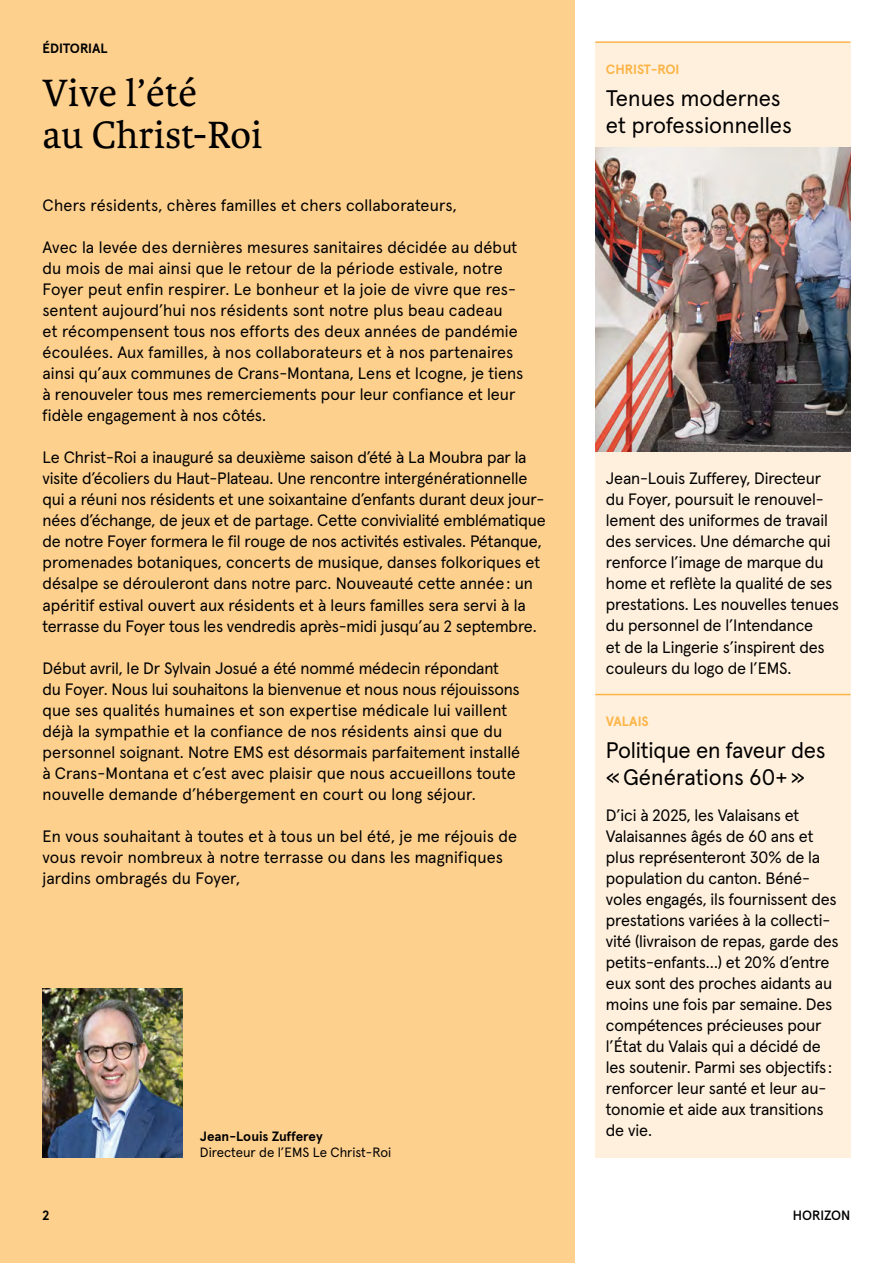
<style>
.page{position:relative;width:893px;height:1263px;background:#fff}
.page>*{position:absolute;margin:0;border:0;box-sizing:border-box;transform-origin:0 0}
.t1{font:40.5px/42.2px "Karmina";letter-spacing:.01em;color:#000}
.t2{font:22.5px/27px "Apercu";color:#000}
.t3{font:16.5px/21px "Apercu";letter-spacing:-.01em;color:#000}
.t4{font:16.5px/21px "Apercu";letter-spacing:.01em;color:#000}
.t5{font:700 13.5px "Apercu";letter-spacing:-.005em;color:#000}
.t6{font:13.5px "Apercu";color:#000}
.t7{font:700 13.5px "Apercu";letter-spacing:-.005em;color:#fcb447}
.t8{font:500 13.5px "Apercu";color:#000}
</style>
<div class="page">
<div style="left:0;top:0;width:574px;height:1263px;background:#fed08e"></div>
<div style="left:595px;top:42px;width:255px;height:1115px;background:#fff0dd"></div>
<hr style="left:595px;top:41px;width:255px;height:2px;background:#fcb447">
<hr style="left:595px;top:694px;width:255px;height:1px;background:#fcb447">
<img style="left:43px;top:989px;width:140px;height:168px">
<img style="left:595px;top:148px;width:255px;height:304px">
<p class="t5" style="left:43px;top:38px;width:67px">ÉDITORIAL</p>
<h1 class="t1" style="left:43px;top:72px;width:221px">Vive l’été<br>au Christ-Roi</h1>
<p class="t4" style="left:43px;top:193px;width:416px">Chers résidents, chères familles et chers collaborateurs,</p>
<p class="t3" style="left:43px;top:235px;width:482px">Avec la levée des dernières mesures sanitaires décidée au début du mois de mai ainsi que le retour de la période estivale, notre Foyer peut enfin respirer. Le bonheur et la joie de vivre que res&shy;sentent aujourd’hui nos résidents sont notre plus beau cadeau<br>et récompensent tous nos efforts des deux années de pandémie écoulées. Aux familles, à nos collaborateurs et à nos partenaires ainsi qu’aux communes de Crans-Montana, Lens et Icogne, je tiens à renouveler tous mes remerciements pour leur confiance et leur fidèle engagement à nos côtés.</p>
<p class="t3" style="left:43px;top:445px;width:505px">Le Christ-Roi a inauguré sa deuxième saison d’été à La Moubra par la visite d’écoliers du Haut-Plateau. Une rencontre intergénérationnelle qui a réuni nos résidents et une soixantaine d’enfants durant deux jour&shy;nées d’échange, de jeux et de partage. Cette convivialité emblématique de notre Foyer formera le fil rouge de nos activités estivales. Pétanque, promenades botaniques, concerts de musique, danses folkoriques et désalpe se dérouleront dans notre parc. Nouveauté cette année: un apéritif estival ouvert aux résidents et à leurs familles sera servi à la terrasse du Foyer tous les vendredis après-midi jusqu’au 2 septembre.</p>
<p class="t3" style="left:43px;top:656px;width:479px">Début avril, le Dr Sylvain Josué a été nommé médecin répondant du Foyer. Nous lui souhaitons la bienvenue et nous nous réjouissons que ses qualités humaines et son expertise médicale lui vaillent déjà la sympathie et la confiance de nos résidents ainsi que du personnel soignant. Notre EMS est désormais parfaitement installé à Crans-Montana et c’est avec plaisir que nous accueillons toute nouvelle demande d’hébergement en court ou long séjour.</p>
<p class="t4" style="left:43px;top:824px;width:476px">En vous souhaitant à toutes et à tous un bel été, je me réjouis de vous revoir nombreux à notre terrasse ou dans les magnifiques jardins ombragés du Foyer,</p>
<p class="t5" style="left:200px;top:1125px;width:124px">Jean-Louis Zufferey</p>
<p class="t6" style="left:200px;top:1142px;width:193px">Directeur de l’EMS Le Christ-Roi</p>
<p class="t7" style="left:606px;top:59px;width:75px">CHRIST-ROI</p>
<h2 class="t2" style="left:606px;top:82px;width:187px">Tenues modernes et professionnelles</h2>
<p class="t3" style="left:606px;top:466px;width:234px">Jean-Louis Zufferey, Directeur du Foyer, poursuit le renouvel&shy;lement des uniformes de travail des services. Une démarche qui renforce l’image de marque du home et reflète la qualité de ses prestations. Les nouvelles tenues du personnel de l’Intendance<br>et de la Lingerie s’inspirent des couleurs du logo de l’EMS.</p>
<p class="t7" style="left:606px;top:711px;width:44px">VALAIS</p>
<h2 class="t2" style="left:606px;top:734px;width:221px">Politique en faveur des «Générations 60+»</h2>
<p class="t3" style="left:606px;top:803px;width:234px">D’ici à 2025, les Valaisans et<br>Valaisannes âgés de 60 ans et plus représenteront 30% de la population du canton. Béné&shy;voles engagés, ils fournissent des prestations variées à la collecti&shy;vité (livraison de repas, garde des petits-enfants…) et 20% d’entre eux sont des proches aidants au moins une fois par semaine. Des compétences précieuses pour l’État du Valais qui a décidé de les soutenir. Parmi ses objectifs: renforcer leur santé et leur au&shy;tonomie et aide aux transitions de vie.</p>
<p class="t5" style="left:43px;top:1205px;width:8px">2</p>
<p class="t8" style="left:793px;top:1205px;width:59px">HORIZON</p>
</div>
